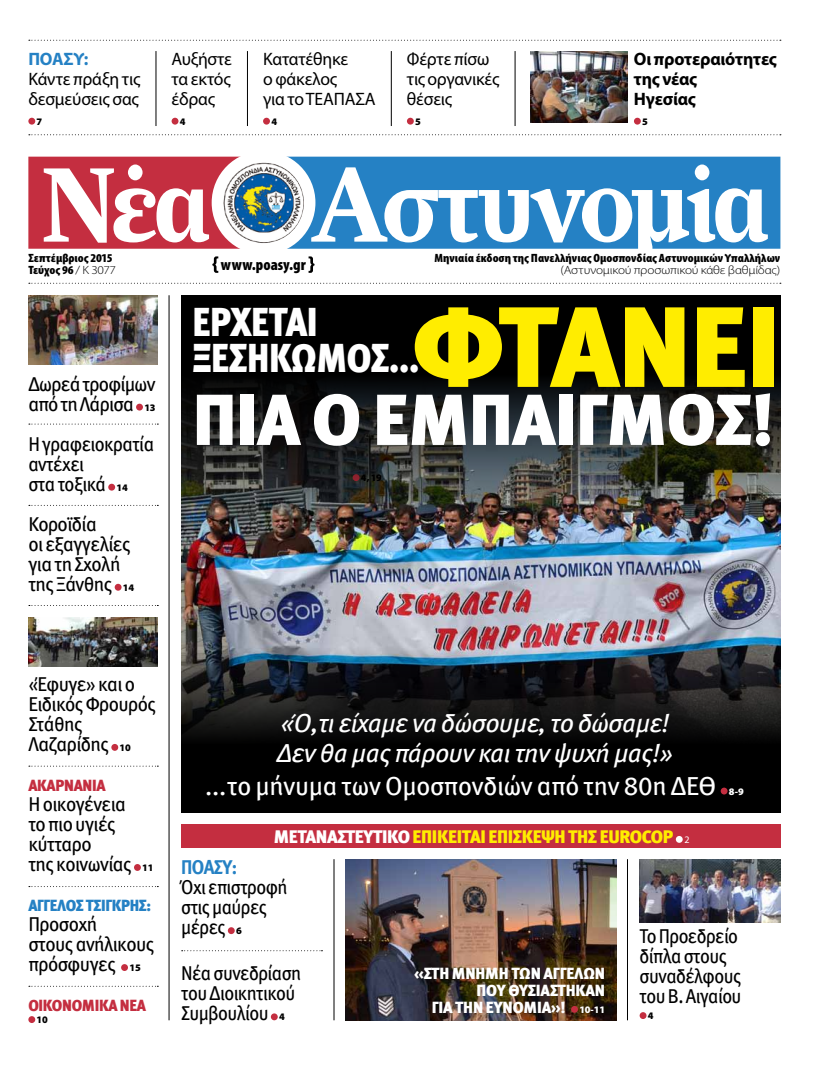
<style>
.page{position:relative;width:823px;height:1078px;background:#fff}
.page>*{position:absolute;margin:0;border:0;box-sizing:border-box;transform-origin:0 0}
.t1{font:114px "Meta Black Greek LF";color:#ffed00}
.t2{font:700 106.3px "Farnham Dis Zou GR";letter-spacing:-.035em;color:#fff;scale:.9 1}
.t3{font:72px "Meta Black Greek LF";letter-spacing:-.01em;color:#fff}
.t4{font:40px/36px "Meta Black Greek LF";letter-spacing:-.01em;color:#fff;scale:.9 1}
.t5{font:italic 26px "Meta Book Greek LF";letter-spacing:-.01em;color:#fff}
.t6{font:26px "Meta Book Greek LF";letter-spacing:-.01em;color:#fff}
.t7{font:20px/20px "Meta Book Greek LF";letter-spacing:-.03em;color:#000;scale:.96 1}
.t8{font:20px/20px "Meta Book Greek LF";letter-spacing:-.03em;color:#000;scale:.92 1}
.t9{font:20px/20px "Meta Book Greek LF";letter-spacing:-.03em;color:#000;scale:.93 1}
.t10{font:18px/20px "Myriad Pro";letter-spacing:-.01em;color:#000}
.t11{font:700 18px/20px "Myriad Pro";letter-spacing:-.01em;color:#000}
.t12{font:18px "Meta Black Greek LF";letter-spacing:-.02em;color:#fff}
.t13{font:18px "Meta Black Greek LF";letter-spacing:-.02em;color:#ffed00}
.t14{font:16px "Meta Black Greek LF";letter-spacing:-.01em;color:#fff}
.t15{font:16px "Meta Black Greek LF";letter-spacing:-.02em;color:#c42e40;scale:.96 1}
.t16{font:16px "Meta Black Greek LF";letter-spacing:-.02em;color:#2581c4;scale:.96 1}
.t17{font:900 condensed 16px "Myriad Pro";color:#000}
.t18{font:900 condensed 12px/12px "Myriad Pro";color:#000;scale:1.1 1}
.t19{font:900 10px "Myriad Pro";color:#000}
.t20{font:900 10px "Myriad Pro";color:#fff}
.s1{font-weight:700;color:#2581c4}
.s2{font-weight:300;font-stretch:normal}
.s3{font-family:"Myriad Pro";font-weight:900;font-size:10px}
.s4{font-style:italic}
.s5{color:#ffed00}
.s6{font-family:"Myriad Pro";font-size:10px;color:#fff}
.s7{font-family:"Meta Bold Greek LF";color:#2581c4}
</style>
<div class="page">
<div style="left:181px;top:295px;width:599px;height:518px;background:#000"></div>
<img style="left:181px;top:531px;width:599px;height:103px">
<div style="left:136px;top:403px;width:7px;height:7px;background:#c42e40;border-radius:50%"></div>
<div style="left:108px;top:483px;width:7px;height:7px;background:#c42e40;border-radius:50%"></div>
<div style="left:115px;top:583px;width:6px;height:7px;background:#c42e40;border-radius:50%"></div>
<svg style="left:111px;top:743px;width:7px;height:7px"></svg>
<svg style="left:134px;top:863px;width:7px;height:7px"></svg>
<svg style="left:121px;top:963px;width:7px;height:7px"></svg>
<svg style="left:28px;top:1015px;width:7px;height:7px"></svg>
<div style="left:28px;top:157px;width:212px;height:92px;background:#c42e40"></div>
<div style="left:287px;top:157px;width:493px;height:92px;background:#2581c4"></div>
<div style="left:211px;top:151px;width:104px;height:103px;background:#fff;border-radius:50%"></div>
<img style="left:223px;top:162px;width:81px;height:81px;border-radius:40px">
<svg style="left:212px;top:256px;width:6px;height:17px"></svg>
<svg style="left:308px;top:256px;width:6px;height:17px"></svg>
<svg style="left:29px;top:283px;width:751px;height:1px"></svg>
<svg style="left:29px;top:134px;width:751px;height:1px"></svg>
<svg style="left:29px;top:40px;width:751px;height:1px"></svg>
<hr style="left:156px;top:51px;width:1px;height:75px;background:#000">
<hr style="left:247px;top:51px;width:1px;height:75px;background:#000">
<hr style="left:391px;top:51px;width:1px;height:75px;background:#000">
<hr style="left:514px;top:51px;width:1px;height:75px;background:#000">
<div style="left:28px;top:118px;width:7px;height:7px;background:#c42e40;border-radius:50%"></div>
<div style="left:263px;top:118px;width:7px;height:7px;background:#c42e40;border-radius:50%"></div>
<svg style="left:406px;top:118px;width:7px;height:7px"></svg>
<div style="left:171px;top:118px;width:7px;height:7px;background:#c42e40;border-radius:50%"></div>
<hr style="left:169px;top:295px;width:1px;height:725px;background:#000">
<div style="left:181px;top:824px;width:599px;height:23px;background:#c42e40"></div>
<svg style="left:675px;top:835px;width:7px;height:7px"></svg>
<img style="left:345px;top:859px;width:271px;height:161px">
<hr style="left:627px;top:859px;width:1px;height:161px;background:#000">
<hr style="left:333px;top:859px;width:1px;height:161px;background:#000">
<svg style="left:639px;top:1011px;width:7px;height:7px"></svg>
<svg style="left:633px;top:118px;width:7px;height:7px"></svg>
<img style="left:530px;top:51px;width:97px;height:72px">
<img style="left:28px;top:295px;width:130px;height:69px">
<svg style="left:29px;top:423px;width:129px;height:1px"></svg>
<svg style="left:29px;top:505px;width:129px;height:1px"></svg>
<svg style="left:29px;top:765px;width:129px;height:1px"></svg>
<svg style="left:29px;top:985px;width:129px;height:1px"></svg>
<svg style="left:29px;top:605px;width:129px;height:1px"></svg>
<img style="left:28px;top:617px;width:130px;height:49px">
<img style="left:639px;top:859px;width:141px;height:63px">
<svg style="left:570px;top:1005px;width:7px;height:7px"></svg>
<svg style="left:228px;top:927px;width:6px;height:6px"></svg>
<div style="left:271px;top:1013px;width:6px;height:7px;background:#c42e40;border-radius:50%"></div>
<svg style="left:181px;top:950px;width:141px;height:1px"></svg>
<img style="left:181px;top:382px;width:599px;height:149px">
<img style="left:181px;top:634px;width:599px;height:102px">
<svg style="left:720px;top:787px;width:7px;height:7px"></svg>
<p class="t10" style="left:28px;top:48px;width:113px"><span class="s1">ΠΟΑΣΥ:<br></span>Κάντε πράξη τις δεσμεύσεις σας</p>
<p class="t19" style="left:37px;top:114px;width:7px">7</p>
<p class="t10" style="left:171px;top:48px;width:62px;text-align:justify">Αυξήστε τα εκτός έδρας</p>
<p class="t19" style="left:180px;top:114px;width:7px">4</p>
<p class="t10" style="left:263px;top:48px;width:114px">Κατατέθηκε<br>ο φάκελος<br>για το ΤΕΑΠΑΣΑ</p>
<p class="t19" style="left:271px;top:114px;width:7px">4</p>
<p class="t10" style="left:406px;top:48px;width:94px">Φέρτε πίσω τις οργανικές θέσεις</p>
<p class="t19" style="left:415px;top:114px;width:7px">5</p>
<p class="t11" style="left:633px;top:48px;width:144px">Οι προτεραιότητες της νέας<br>Ηγεσίας</p>
<p class="t19" style="left:641px;top:114px;width:7px">5</p>
<p class="t2" style="left:41px;top:140px;width:808px">Νέα Αστυνομία</p>
<p class="t17" style="left:221px;top:254px;width:86px">www.poasy.gr</p>
<p class="t18" style="left:28px;top:252px;width:81px">Σεπτέμβριος 2015<br>Τεύχος 96 <span class="s2">/ Κ 3077</span></p>
<p class="t18" style="left:434px;top:252px;width:316px;text-align:right">Μηνιαία έκδοση της Πανελλήνιας Ομοσπονδίας Αστυνομικών Υπαλλήλων <span class="s2">(Αστυνομικού προσωπικού κάθε βαθμίδας)</span></p>
<p class="t7" style="left:28px;top:373px;width:134px">Δωρεά τροφίμων από τη Λάρισα <span class="s3">13</span></p>
<p class="t9" style="left:28px;top:433px;width:137px">Η γραφειοκρατία αντέχει<br>στα τοξικά <span class="s3">14</span></p>
<p class="t7" style="left:28px;top:513px;width:112px">Κοροϊδία<br>οι εξαγγελίες για τη Σχολή της Ξάνθης <span class="s3">14</span></p>
<p class="t1" style="left:411px;top:282px;width:142px">φτάνει</p>
<p class="t3" style="left:192px;top:378px;width:583px">πια οεμπαιγμός!</p>
<p class="t4" style="left:192px;top:305px;width:84px">Έρχεται ξεσηκ</p>
<p class="t4" style="left:290px;top:341px;width:144px">ωμός...</p>
<p class="t19" style="left:361px;top:471px;width:23px">4, 19</p>
<p class="t7" style="left:28px;top:673px;width:134px">«Έφυγε» και ο<br>Ειδικός Φρουρός<br>Στάθης<br>Λαζαρίδης <span class="s3">10</span></p>
<p class="t15" style="left:28px;top:776px;width:82px">ΑΚΑΡΝΑΝΙΑ</p>
<p class="t7" style="left:28px;top:793px;width:132px">Η οικογένεια<br>το πιο υγιές κύτταρο<br>της κοινωνίας <span class="s3">11</span></p>
<p class="t16" style="left:28px;top:896px;width:129px">ΑΓΓΕΛΟΣ ΤΣΙΓΚΡΗΣ:</p>
<p class="t7" style="left:28px;top:913px;width:133px">Προσοχή<br>στους ανήλικους πρόσφυγες <span class="s3">15</span></p>
<p class="t15" style="left:28px;top:996px;width:21px">Οικονο</p>
<p class="t15" style="left:82px;top:996px;width:50px">μικά νέα</p>
<p class="t19" style="left:37px;top:1012px;width:13px">10</p>
<p class="t5" style="left:280px;top:708px;width:390px">«Ό,τι είχαμε να δώσουμε, το δώσαμε!</p>
<p class="t5" style="left:276px;top:738px;width:398px">Δεν θα μας πάρουν και την ψυχή μας!»</p>
<p class="t6" style="left:206px;top:770px;width:511px"><span class="s4">...</span>το μήνυμα των Ομοσπονδιών από την 80η ΔΕΘ</p>
<p class="t12" style="left:273px;top:826px;width:167px">ΜΕΤΑΝΑΣΤΕΥΤΙΚΟ <span class="s5">Επίκειται</span></p>
<p class="t13" style="left:488px;top:826px;width:29px">επίσκε</p>
<p class="t13" style="left:541px;top:826px;width:150px">ψη της EUROCOP <span class="s6">2</span></p>
<p class="t20" style="left:728px;top:784px;width:16px">8-9</p>
<p class="t8" style="left:181px;top:856px;width:117px"><span class="s7">ΠΟΑΣΥ:<br></span>Όχι επιστροφή στις μαύρες μέρες <span class="s3">6</span></p>
<p class="t8" style="left:181px;top:963px;width:132px">Νέα συνεδρίαση του Διοικητικού<br>Συμβουλίου <span class="s3">4</span></p>
<p class="t14" style="left:414px;top:963px;width:139px">«Στη μνήμη των αγγέλ</p>
<p class="t14" style="left:583px;top:963px;width:21px">ων</p>
<p class="t14" style="left:476px;top:980px;width:52px">που θυσιάστηκαν</p>
<p class="t14" style="left:431px;top:997px;width:34px">για την</p>
<p class="t14" style="left:485px;top:997px;width:11px">ευνο</p>
<p class="t14" style="left:523px;top:997px;width:83px">μία»! <span class="s3">10-11</span></p>
<p class="t8" style="left:639px;top:925px;width:112px">Το Προεδρείο δίπλα στους συναδέλφους του Β. Αιγαίου</p>
<p class="t19" style="left:647px;top:1008px;width:7px">4</p>
</div>
